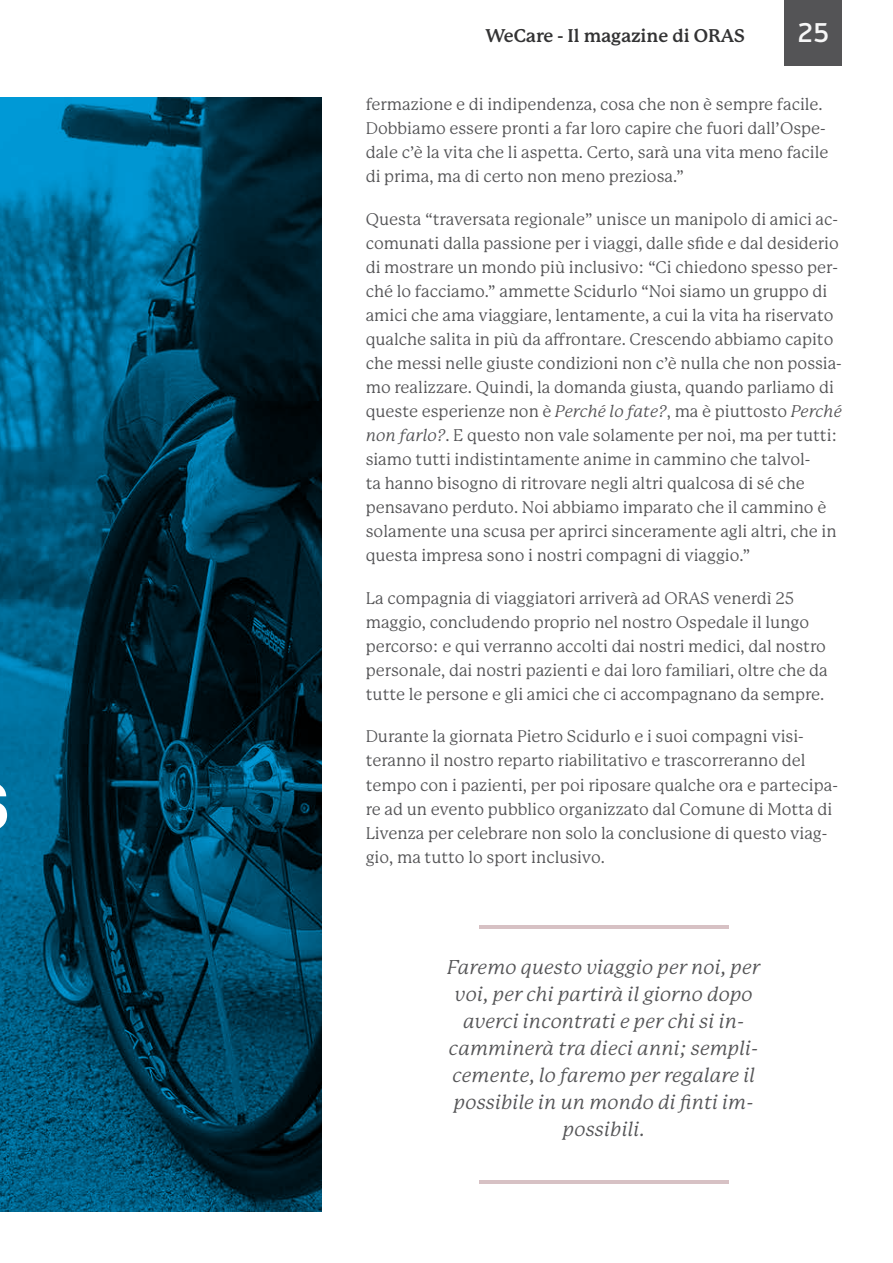
<style>
.page{position:relative;width:893px;height:1263px;background:#fff}
.page>*{position:absolute;margin:0;border:0;box-sizing:border-box;transform-origin:0 0}
.t1{font:600 27px "Neris";color:#f6f6f6}
.t2{font:italic 19.5px/27px "P22 Mackinac Pro";color:#545456;text-align:center}
.t3{font:700 18px "P22 Mackinac Pro";color:#333334}
.t4{font:16.5px/24px "P22 Mackinac Pro";color:#545456}
.s1{font-style:italic}
</style>
<div class="page">
<div style="left:785px;top:0;width:57px;height:66px;background:#545456"></div>
<svg style="left:0;top:98px;width:322px;height:1114px;background:#00405a"></svg>
<hr style="left:479px;top:925px;width:250px;height:3px;background:#d7c1c4">
<hr style="left:479px;top:1180px;width:250px;height:3px;background:#d7c1c4">
<p class="t3" style="left:485px;top:25px;width:261px">WeCare - Il magazine di ORAS</p>
<h1 class="t1" style="left:798px;top:14px;width:33px">25</h1>
<p class="t4" style="left:366px;top:93px;width:464px">fermazione e di indipendenza, cosa che non è sempre facile.<br>Dobbiamo essere pronti a far loro capire che fuori dall’Ospe&shy;dale c’è la vita che li aspetta. Certo, sarà una vita meno facile di prima, ma di certo non meno preziosa.”</p>
<p class="t4" style="left:366px;top:207px;width:478px">Questa “traversata regionale” unisce un manipolo di amici ac&shy;comunati dalla passione per i viaggi, dalle sfide e dal desiderio di mostrare un mondo più inclusivo: “Ci chiedono spesso per&shy;ché lo facciamo.” ammette Scidurlo “Noi siamo un gruppo di amici che ama viaggiare, lentamente, a cui la vita ha riservato qualche salita in più da affrontare. Crescendo abbiamo capito che messi nelle giuste condizioni non c’è nulla che non possia&shy;mo realizzare. Quindi, la domanda giusta, quando parliamo di queste esperienze non è <span class="s1">Perché lo fate?</span>, ma è piuttosto <span class="s1">Perché non farlo?</span>. E questo non vale solamente per noi, ma per tutti: siamo tutti indistintamente anime in cammino che talvol-<br>ta hanno bisogno di ritrovare negli altri qualcosa di sé che pensavano perduto. Noi abbiamo imparato che il cammino è solamente una scusa per aprirci sinceramente agli altri, che in questa impresa sono i nostri compagni di viaggio.”</p>
<p class="t4" style="left:366px;top:586px;width:463px">La compagnia di viaggiatori arriverà ad ORAS venerdì 25 maggio, concludendo proprio nel nostro Ospedale il lungo percorso: e qui verranno accolti dai nostri medici, dal nostro personale, dai nostri pazienti e dai loro familiari, oltre che da tutte le persone e gli amici che ci accompagnano da sempre.</p>
<p class="t4" style="left:366px;top:725px;width:474px">Durante la giornata Pietro Scidurlo e i suoi compagni visi&shy;teranno il nostro reparto riabilitativo e trascorreranno del tempo con i pazienti, per poi riposare qualche ora e partecipa&shy;re ad un evento pubblico organizzato dal Comune di Motta di Livenza per celebrare non solo la conclusione di questo viag&shy;gio, ma tutto lo sport inclusivo.</p>
<p class="t2" style="left:447px;top:954px;width:314px">Faremo questo viaggio per noi, per voi, per chi partirà il giorno dopo averci incontrati e per chi si in&shy;camminerà tra dieci anni; sempli&shy;cemente, lo faremo per regalare il possibile in un mondo di finti im&shy;possibili.</p>
</div>
